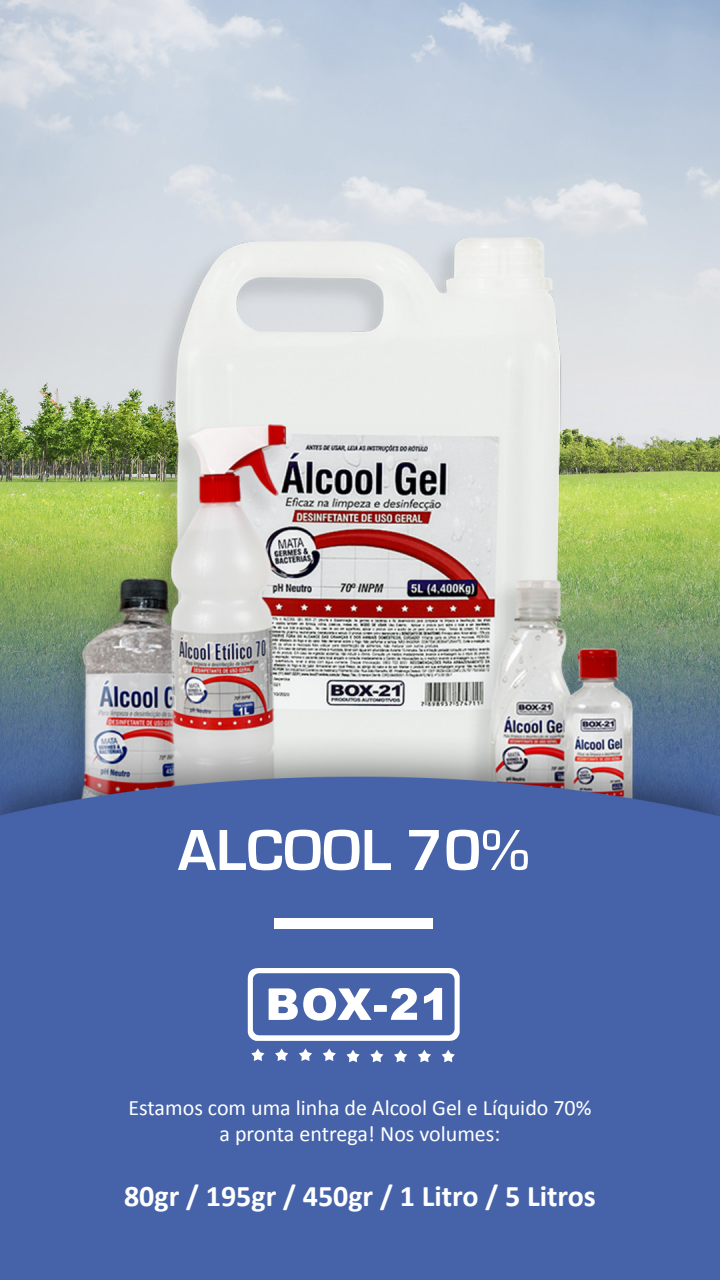
<style>
.page{position:relative;width:720px;height:1280px;background:#fff}
.page>*{position:absolute;margin:0;border:0;box-sizing:border-box;transform-origin:0 0}
.t1{font:700 60px "Eurostile";color:#fff}
.t2{font:700 30px "Calibri";color:#fff}
.t3{font:22px/26.4px "Calibri";color:#fff;text-align:center}
</style>
<div class="page">
<img style="left:0;top:0;width:720px;height:1280px">
<svg style="left:248px;top:968px;width:212px;height:73px"></svg>
<svg style="left:251px;top:1048px;width:13px;height:13px"></svg>
<svg style="left:275px;top:1048px;width:13px;height:13px"></svg>
<svg style="left:299px;top:1048px;width:13px;height:13px"></svg>
<svg style="left:323px;top:1048px;width:13px;height:13px"></svg>
<svg style="left:346px;top:1050px;width:14px;height:12px"></svg>
<svg style="left:370px;top:1050px;width:13px;height:12px"></svg>
<svg style="left:394px;top:1050px;width:13px;height:12px"></svg>
<svg style="left:418px;top:1050px;width:13px;height:12px"></svg>
<svg style="left:442px;top:1050px;width:13px;height:12px"></svg>
<div style="left:274px;top:918px;width:159px;height:12px;background:#fff"></div>
<h1 class="t1" style="left:178px;top:822px;width:353px">ALCOOL 70%</h1>
<p class="t3" style="left:128px;top:1094px;width:465px">Estamos com uma linha de Alcool Gel e Líquido 70% a pronta entrega! Nos volumes:</p>
<h2 class="t2" style="left:124px;top:1177px;width:473px">80gr / 195gr / 450gr / 1 Litro / 5 Litros</h2>
</div>
